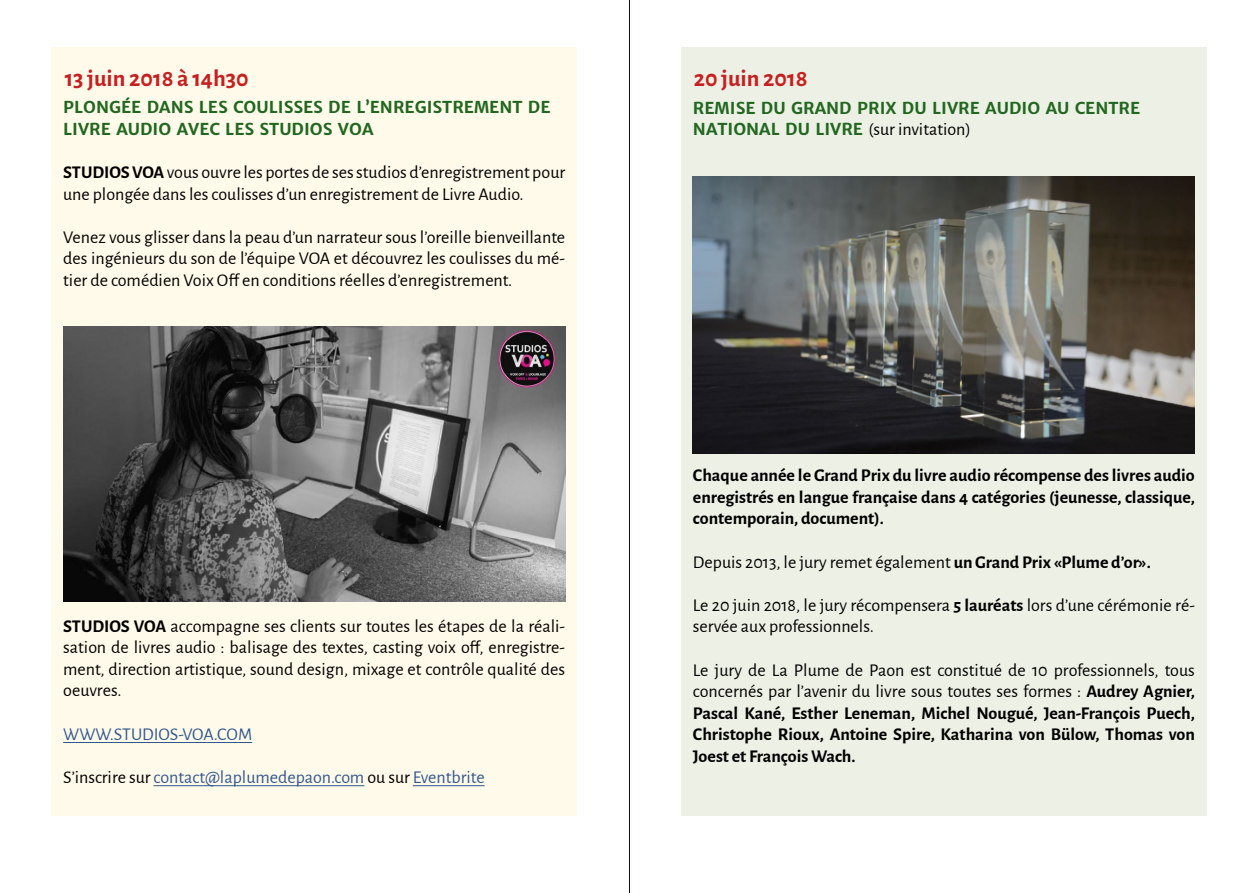
<style>
.page{position:relative;width:1259px;height:893px;background:#fff}
.page>*{position:absolute;margin:0;border:0;box-sizing:border-box;transform-origin:0 0}
.t1{font:700 24px "Alegreya Sans";color:#c62021}
.t2{font:18px/21.6px "Alegreya Sans";color:#000}
.t3{font:700 18px/21.6px "Alegreya Sans";color:#000;text-align:justify}
.t4{font:18px "Alegreya Sans";color:#33588d}
.t5{font:700 16.5px/21.6px "Merriweather Sans";color:#226720}
.s1{font-weight:700}
.s2{color:#000}
.s3{font-family:"Alegreya Sans";font-weight:400;font-size:18px;color:#000}
.s4{font-weight:400}
</style>
<div class="page">
<div style="left:52px;top:47px;width:525px;height:769px;background:#fffae8"></div>
<hr style="left:63px;top:742px;width:189px;height:1px;background:#33588d">
<hr style="left:153px;top:785px;width:211px;height:1px;background:#33588d">
<hr style="left:413px;top:785px;width:72px;height:1px;background:#33588d">
<img style="left:63px;top:326px;width:502px;height:276px">
<div style="left:681px;top:47px;width:526px;height:769px;background:#edf1e5"></div>
<img style="left:693px;top:176px;width:501px;height:277px">
<hr style="left:629px;top:0;width:1px;height:893px;background:#1f090a">
<h1 class="t1" style="left:65px;top:60px;width:185px">13 juin 2018 à 14h30</h1>
<p class="t5" style="left:63px;top:96px;width:489px">PLONGÉE DANS LES COULISSES DE L’ENREGISTREMENT DE<br>LIVRE AUDIO AVEC LES STUDIOS VOA</p>
<p class="t2" style="left:63px;top:160px;width:503px"><span class="s1">STUDIOS VOA</span> vous ouvre les portes de ses studios d’enregistrement pour une plongée dans les coulisses d’un enregistrement de Livre Audio.</p>
<p class="t2" style="left:63px;top:225px;width:503px;text-align:justify">Venez vous glisser dans la peau d’un narrateur sous l’oreille bienveillante des ingénieurs du son de l’équipe VOA et découvrez les coulisses du mé‑ tier de comédien Voix Off en conditions réelles d’enregistrement.</p>
<p class="t2" style="left:63px;top:614px;width:503px;text-align:justify"><span class="s1">STUDIOS VOA</span> accompagne ses clients sur toutes les étapes de la réali‑ sation de livres audio : balisage des textes, casting voix off, enregistre‑ ment, direction artistique, sound design, mixage et contrôle qualité des oeuvres.</p>
<p class="t4" style="left:63px;top:721px;width:190px">WWW.STUDIOS-VOA.COM</p>
<p class="t4" style="left:63px;top:764px;width:423px"><span class="s2">S’inscrire sur</span> contact@laplumedepaon.com <span class="s2">ou sur</span> Eventbrite</p>
<h1 class="t1" style="left:694px;top:60px;width:115px">20 juin 2018</h1>
<p class="t5" style="left:693px;top:97px;width:449px">REMISE DU GRAND PRIX DU LIVRE AUDIO AU CENTRE<br>NATIONAL DU LIVRE <span class="s3">(sur invitation)</span></p>
<p class="t3" style="left:693px;top:463px;width:503px">Chaque année le Grand Prix du livre audio récompense des livres audio enregistrés en langue française dans 4 catégories (jeunesse, classique, contemporain, document).</p>
<p class="t2" style="left:693px;top:550px;width:459px">Depuis 2013, le jury remet également <span class="s1">un Grand Prix «Plume d’or».</span></p>
<p class="t2" style="left:693px;top:593px;width:503px">Le 20 juin 2018, le jury récompensera <span class="s1">5 lauréats</span> lors d’une cérémonie ré‑ servée aux professionnels.</p>
<p class="t3" style="left:693px;top:658px;width:503px"><span class="s4">Le jury de La Plume de Paon est constitué de 10 professionnels, tous concernés par l’avenir du livre sous toutes ses formes :</span> Audrey Agnier, Pascal Kané, Esther Leneman, Michel Nougué, Jean-François Puech, Christophe Rioux, Antoine Spire, Katharina von Bülow, Thomas von Joest et François Wach.</p>
</div>
